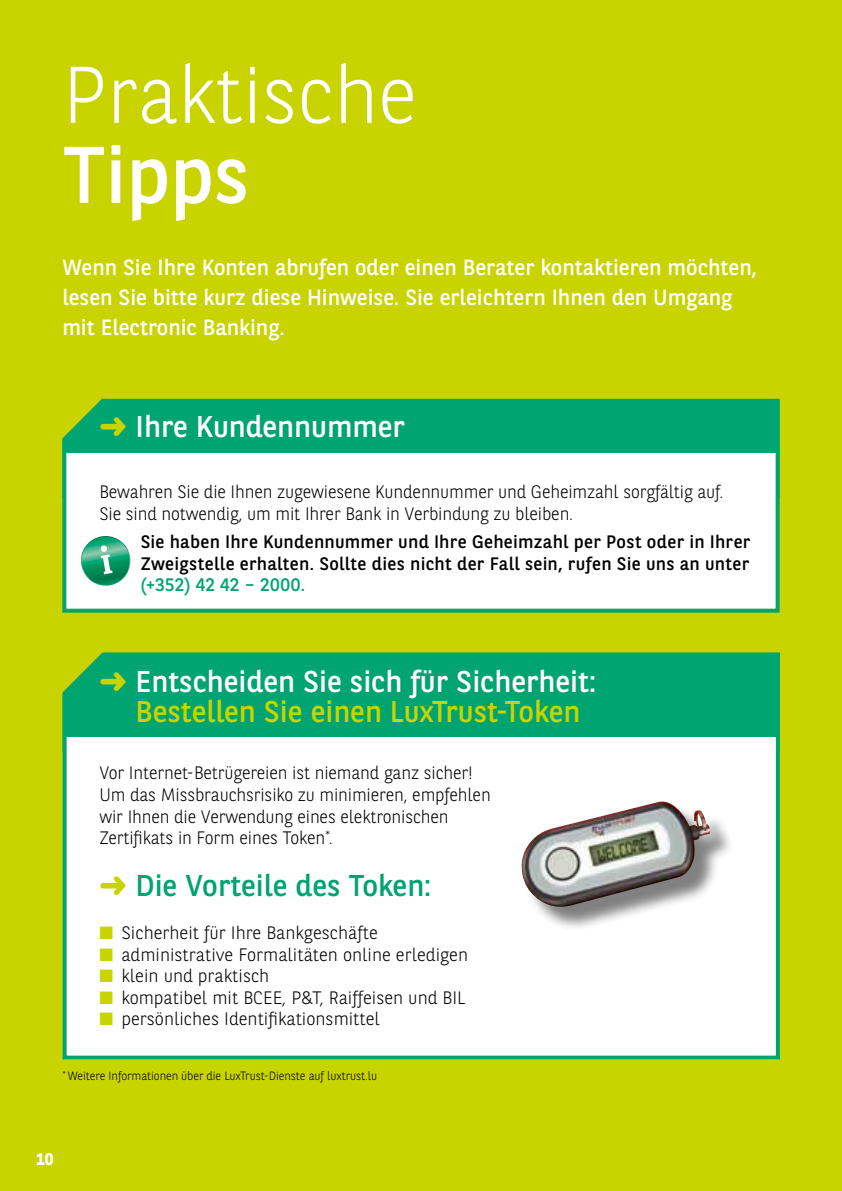
<style>
.page{position:relative;width:842px;height:1191px;background:#c8d300}
.page>*{position:absolute;margin:0;border:0;box-sizing:border-box;transform-origin:0 0}
.t1{font:300 80px "BNPP Sans";letter-spacing:-.005em;color:#fff}
.t2{font:80px "BNPP Sans";letter-spacing:-.005em;color:#fff}
.t3{font:30px/30px "BNPP Sans";color:#fff}
.t4{font:30px "BNPP Sans";color:#00a470}
.t5{font:22px/30px "BNPP Sans";color:#fff}
.t6{font:300 18px/21.6px "BNPP Sans";letter-spacing:-.01em;color:#000}
.t7{font:18px/21.6px "BNPP Sans";letter-spacing:.015em;color:#000}
.t8{font:18px "BNPP Sans";letter-spacing:.015em;color:#00a470}
.t9{font:700 17px "BNPP Sans";color:#fff}
.t10{font:300 12px "BNPP Sans";letter-spacing:-.01em;color:#000}
.s1{color:#c8d300}
</style>
<div class="page">
<svg style="left:62px;top:398px;width:718px;height:215px;background:#b7e5d4"></svg>
<svg style="left:79px;top:536px;width:53px;height:51px;background:#68bea0"></svg>
<div style="left:101px;top:545px;width:6px;height:7px;background:#fff;border-radius:50%"></div>
<svg style="left:62px;top:652px;width:718px;height:408px;background:#bfe8da"></svg>
<div style="left:525px;top:805px;width:210px;height:126px;background:#000;opacity:.5"></div>
<img style="left:519px;top:801px;width:192px;height:108px">
<h1 class="t1" style="left:62px;top:40px;width:356px">Praktische</h1>
<h1 class="t2" style="left:62px;top:120px;width:189px">Tipps</h1>
<p class="t5" style="left:62px;top:252px;width:696px">Wenn Sie Ihre Konten abrufen oder einen Berater kontaktieren möchten, lesen Sie bitte kurz diese Hinweise. Sie erleichtern Ihnen den Umgang mit Electronic Banking.</p>
<h2 class="t3" style="left:99px;top:410px;width:307px"><span class="s1">➜</span> Ihre Kundennummer</h2>
<p class="t6" style="left:99px;top:480px;width:626px">Bewahren Sie die Ihnen zugewiesene Kundennummer und Geheimzahl sorgfältig auf.<br>Sie sind notwendig, um mit Ihrer Bank in Verbindung zu bleiben.</p>
<p class="t7" style="left:141px;top:530px;width:611px">Sie haben Ihre Kundennummer und Ihre Geheimzahl per Post oder in Ihrer<br>Zweigstelle erhalten. Sollte dies nicht der Fall sein, rufen Sie uns an unter</p>
<p class="t8" style="left:141px;top:572px;width:166px">(+352) 42 42 – 2000.</p>
<h2 class="t3" style="left:136px;top:665px;width:462px;text-indent:-36px"><span class="s1">➜</span> Entscheiden Sie sich für Sicherheit:<br><span class="s1">Bestellen Sie einen LuxTrust-Token</span></h2>
<p class="t6" style="left:99px;top:761px;width:393px">Vor Internet-Betrügereien ist niemand ganz sicher!<br>Um das Missbrauchsrisiko zu minimieren, empfehlen wir Ihnen die Verwendung eines elektronischen Zertifikats in Form eines Token<sup>*</sup>.</p>
<h2 class="t4" style="left:99px;top:865px;width:333px"><span class="s1">➜</span> Die Vorteile des Token:</h2>
<p class="t6" style="left:99px;top:921px;width:280px"><span class="s1">■</span> Sicherheit für Ihre Bankgeschäfte</p>
<p class="t6" style="left:99px;top:942px;width:370px"><span class="s1">■</span> administrative Formalitäten online erledigen</p>
<p class="t6" style="left:99px;top:964px;width:171px"><span class="s1">■</span> klein und praktisch</p>
<p class="t6" style="left:99px;top:986px;width:368px"><span class="s1">■</span> kompatibel mit BCEE, P&amp;T, Raiffeisen und BIL</p>
<p class="t6" style="left:99px;top:1007px;width:282px"><span class="s1">■</span> persönliches Identifikationsmittel</p>
<p class="t10" style="left:62px;top:1067px;width:316px"><sup>*</sup> Weitere Informationen über die LuxTrust-Dienste auf luxtrust.lu</p>
<p class="t9" style="left:36px;top:1147px;width:19px">10</p>
</div>
